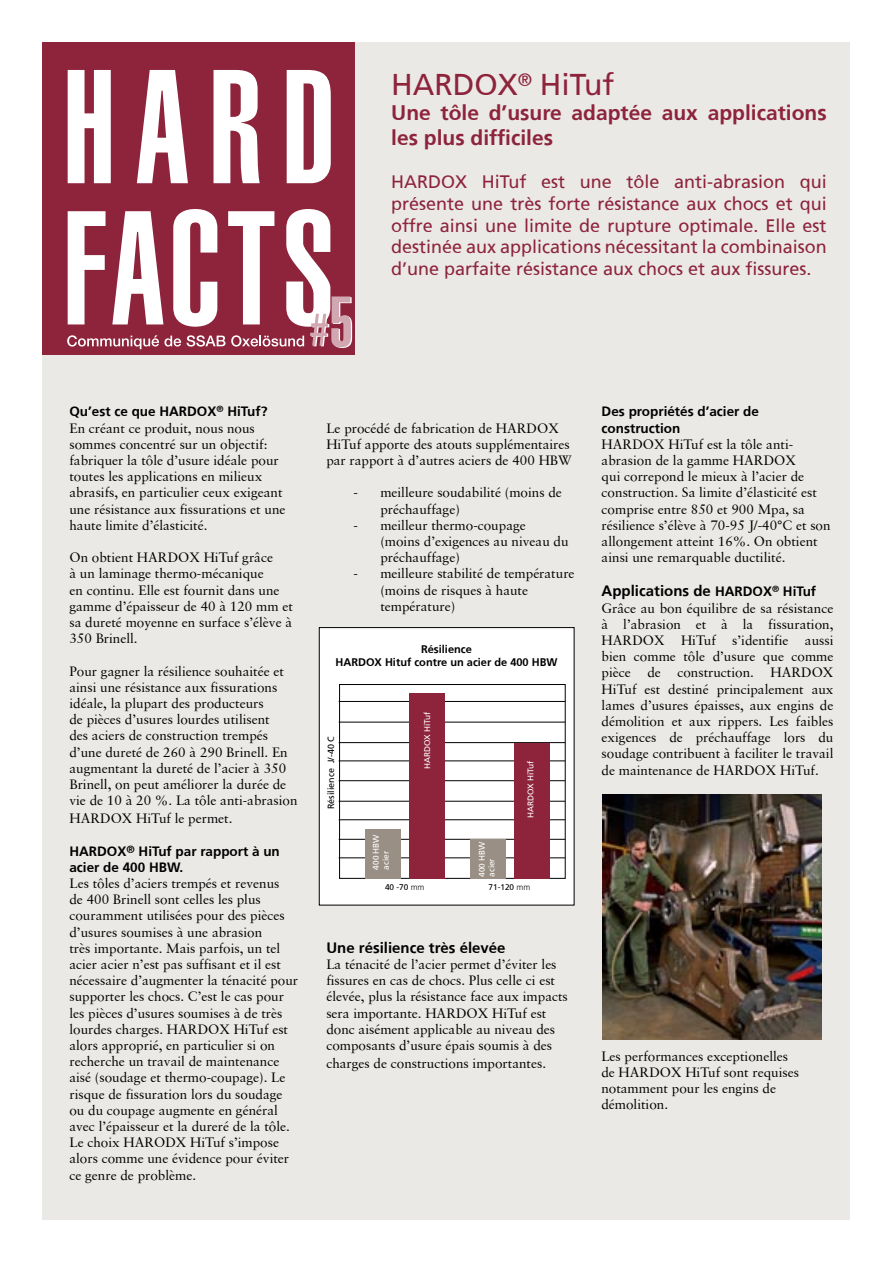
<style>
.page{position:relative;width:893px;height:1263px;background:#fff}
.page>*{position:absolute;margin:0;border:0;box-sizing:border-box;transform-origin:0 0}
.t1{font:30px "Frutiger";color:#8d243b}
.t2{font:700 21px/25.2px "Frutiger";color:#8d243b}
.t3{font:18px/21.6px "Frutiger";color:#8d243b;text-align:justify}
.t4{font:700 15px "Frutiger";color:#000}
.t5{font:13.5px/16.2px "Sabon";color:#000}
.t6{font:700 13.5px/16.2px "Frutiger";color:#000}
.t7{font:700 10.95px "Frutiger";color:#000}
.t8{font:9px "Frutiger";color:#000}
.t9{font:8.25px "Frutiger";color:#fff}
.t10{font:8.25px "Frutiger";color:#000}
.s1{font-weight:300}
.s2{font-size:13.5px}
</style>
<div class="page">
<div style="left:43px;top:43px;width:807px;height:1177px;background:#ebe9e6"></div>
<img style="left:602px;top:794px;width:220px;height:245px">
<div style="left:319px;top:628px;width:255px;height:277px;background:#fff"></div>
<div style="left:319px;top:627px;width:255px;height:278px;border:1px solid #000"></div>
<div style="left:339px;top:684px;width:227px;height:195px;border:1px solid #000"></div>
<hr style="left:339px;top:701px;width:226px;height:1px;background:#000">
<hr style="left:339px;top:722px;width:226px;height:1px;background:#000">
<hr style="left:339px;top:742px;width:226px;height:1px;background:#000">
<hr style="left:339px;top:760px;width:226px;height:1px;background:#000">
<hr style="left:339px;top:780px;width:226px;height:1px;background:#000">
<hr style="left:339px;top:801px;width:226px;height:1px;background:#000">
<hr style="left:339px;top:819px;width:226px;height:1px;background:#000">
<hr style="left:339px;top:839px;width:226px;height:1px;background:#000">
<hr style="left:339px;top:857px;width:226px;height:1px;background:#000">
<div style="left:410px;top:693px;width:35px;height:186px;background:#8d243b"></div>
<div style="left:365px;top:829px;width:35px;height:50px;background:#9a8f84"></div>
<div style="left:470px;top:840px;width:36px;height:39px;background:#9a8f84"></div>
<div style="left:514px;top:743px;width:35px;height:136px;background:#8d243b"></div>
<div style="left:43px;top:43px;width:312px;height:312px;background:#8d243b"></div>
<svg style="left:68px;top:70px;width:43px;height:113px"></svg>
<svg style="left:137px;top:70px;width:51px;height:113px"></svg>
<svg style="left:214px;top:70px;width:46px;height:113px"></svg>
<svg style="left:287px;top:70px;width:44px;height:113px"></svg>
<svg style="left:67px;top:209px;width:285px;height:140px"></svg>
<p class="t1" style="left:391px;top:67px;width:225px">HARDOX<sup>®</sup> HiTuf</p>
<p class="t2" style="left:391px;top:100px;width:437px">Une tôle d’usure adaptée aux applications les plus difficiles</p>
<p class="t3" style="left:391px;top:171px;width:437px">HARDOX HiTuf est une tôle anti-abrasion qui présente une très forte résistance aux chocs et qui offre ainsi une limite de rupture optimale. Elle est destinée aux applications nécessitant la combinaison d’une parfaite résistance aux chocs et aux fissures.</p>
<p class="t6" style="left:69px;top:403px;width:199px">Qu’est ce que HARDOX<sup>®</sup> HiTuf?</p>
<p class="t5" style="left:69px;top:420px;width:218px">En créant ce produit, nous nous sommes concentré sur un objectif: fabriquer la tôle d’usure idéale pour toutes les applications en milieux abrasifs, en particulier ceux exigeant une résistance aux fissurations et une haute limite d’élasticité.</p>
<p class="t5" style="left:69px;top:549px;width:225px">On obtient HARDOX HiTuf grâce<br>à un laminage thermo-mécanique<br>en continu. Elle est fournit dans une gamme d’épaisseur de 40 à 120 mm et sa dureté moyenne en surface s’élève à<br>350 Brinell.</p>
<p class="t5" style="left:69px;top:663px;width:230px">Pour gagner la résilience souhaitée et ainsi une résistance aux fissurations idéale, la plupart des producteurs<br>de pièces d’usures lourdes utilisent<br>des aciers de construction trempés d’une dureté de 260 à 290 Brinell. En augmentant la dureté de l’acier à 350<br>Brinell, on peut améliorer la durée de vie de 10 à 20 %. La tôle anti-abrasion</p>
<p class="t5" style="left:69px;top:810px;width:165px">HARDOX HiTuf le permet.</p>
<p class="t6" style="left:69px;top:843px;width:212px">HARDOX<sup>®</sup> HiTuf par rapport à un acier de 400 HBW.</p>
<p class="t5" style="left:69px;top:875px;width:230px">Les tôles d’aciers trempés et revenus<br>de 400 Brinell sont celles les plus couramment utilisées pour des pièces d’usures soumises à une abrasion<br>très importante. Mais parfois, un tel acier acier n’est pas suffisant et il est nécessaire d’augmenter la ténacité pour supporter les chocs. C’est le cas pour les pièces d’usures soumises à de très lourdes charges. HARDOX HiTuf est alors approprié, en particulier si on recherche un travail de maintenance aisé (soudage et thermo-coupage). Le risque de fissuration lors du soudage ou du coupage augmente en général avec l’épaisseur et la dureré de la tôle.<br>Le choix HARODX HiTuf s’impose alors comme une évidence pour éviter ce genre de problème.</p>
<p class="t5" style="left:326px;top:420px;width:247px">Le procédé de fabrication de HARDOX<br>HiTuf apporte des atouts supplémentaires par rapport à d’autres aciers de 400 HBW</p>
<p class="t5" style="left:380px;top:484px;width:183px;text-indent:-27px">- meilleure soudabilité (moins de préchauffage)</p>
<p class="t5" style="left:353px;top:517px;width:174px">- meilleur thermo-coupage</p>
<p class="t5" style="left:380px;top:533px;width:190px">(moins d’exigences au niveau du préchauffage)</p>
<p class="t5" style="left:380px;top:565px;width:196px;text-indent:-27px">- meilleure stabilité de température (moins de risques à haute température)</p>
<p class="t7" style="left:421px;top:643px;width:52px">Résilience</p>
<p class="t7" style="left:335px;top:656px;width:224px">HARDOX Hituf contre un acier de 400 HBW</p>
<p class="t8" style="left:326px;top:809px;width:75px;rotate:-90deg">Résilience J/-40 C</p>
<p class="t9" style="left:422px;top:769px;width:59px;rotate:-90deg">HARDOX HiTuf</p>
<p class="t9" style="left:371px;top:870px;width:37px;rotate:-90deg">400 HBW</p>
<p class="t9" style="left:381px;top:870px;width:20px;rotate:-90deg">acier</p>
<p class="t9" style="left:477px;top:877px;width:37px;rotate:-90deg">400 HBW</p>
<p class="t9" style="left:487px;top:877px;width:20px;rotate:-90deg">acier</p>
<p class="t9" style="left:526px;top:818px;width:59px;rotate:-90deg">HARDOX HiTuf</p>
<p class="t10" style="left:385px;top:882px;width:41px">40 -70 <span class="s1">mm</span></p>
<p class="t10" style="left:488px;top:882px;width:43px">71-120 <span class="s1">mm</span></p>
<p class="t4" style="left:326px;top:939px;width:181px">Une résilience très élevée</p>
<p class="t5" style="left:326px;top:956px;width:243px">La ténacité de l’acier permet d’éviter les fissures en cas de chocs. Plus celle ci est élevée, plus la résistance face aux impacts sera importante. HARDOX HiTuf est donc aisément applicable au niveau des composants d’usure épais soumis à des</p>
<p class="t5" style="left:326px;top:1055px;width:221px">charges de constructions importantes.</p>
<p class="t6" style="left:602px;top:403px;width:159px">Des propriétés d’acier de construction</p>
<p class="t5" style="left:602px;top:436px;width:230px">HARDOX HiTuf est la tôle anti&shy;abrasion de la gamme HARDOX<br>qui correpond le mieux à l’acier de construction. Sa limite d’élasticité est comprise entre 850 et 900 Mpa, sa résilience s’élève à 70-95 J/-40°C et son allongement atteint 16%. On obtient ainsi une remarquable ductilité.</p>
<p class="t4" style="left:602px;top:582px;width:216px">Applications de <span class="s2">HARDOX</span><sup>®</sup> <span class="s2">HiTuf</span></p>
<p class="t5" style="left:602px;top:600px;width:233px;text-align:justify">Grâce au bon équilibre de sa résistance à l’abrasion et à la fissuration, HARDOX HiTuf s’identifie aussi bien comme tôle d’usure que comme pièce de construction. HARDOX HiTuf est destiné principalement aux lames d’usures épaisses, aux engins de démolition et aux rippers. Les faibles exigences de préchauffage lors du soudage contribuent à faciliter le travail de maintenance de HARDOX HiTuf.</p>
<p class="t5" style="left:601px;top:1048px;width:199px">Les performances exceptionelles de HARDOX HiTuf sont requises notamment pour les engins de démolition.</p>
</div>
